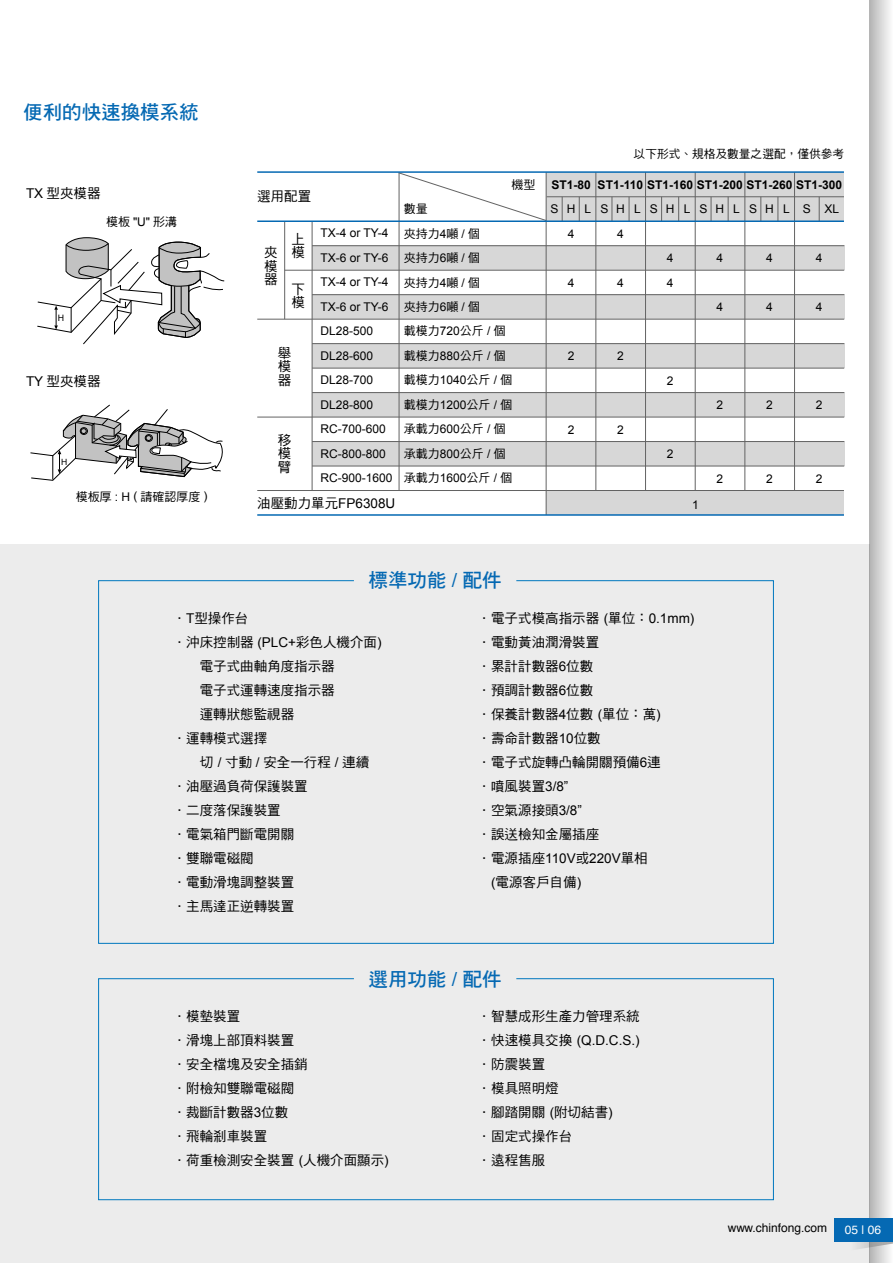
<style>
.page{position:relative;width:893px;height:1263px;background:#fff}
.page>*{position:absolute;margin:0;border:0;box-sizing:border-box;transform-origin:0 0}
.t1{font:19.5px "DF Hei Std W7";color:#0569b3}
.t2{font:13.5px/24px "DF Hei Std W5";color:#000}
.t3{font:13.5px "Arial";color:#000}
.t4{font:12px/24.5px "Arial";color:#000}
.t5{font:12px/24.5px "DF Hei Std W5";color:#000}
.t6{font:700 12px "Arial";color:#000}
.t7{font:12px "Helvetica";color:#000}
.t8{font:12px "Helvetica";color:#fff}
.t9{font:11.7px "DF Hei Std W5";color:#000}
.t10{font:8.85px "Arial";color:#000}
.t11{font:8.55px "Arial";color:#000}
.s1{font-family:"Arial"}
.s2{font-family:"DF Hei Std W5"}
.s3{font-family:"Adobe Ming Std";font-weight:300}
</style>
<div class="page">
<div style="left:0;top:544px;width:869px;height:719px;background:#ececec"></div>
<div style="left:869px;top:0;width:24px;height:1263px;background:linear-gradient(to right,#b4b4b4,#fafafa)"></div>
<svg style="left:850px;top:1241px;width:43px;height:9px"></svg>
<div style="left:834px;top:1218px;width:59px;height:23px;background:#0569b3"></div>
<svg style="left:98px;top:978px;width:676px;height:222px"></svg>
<svg style="left:98px;top:580px;width:676px;height:364px"></svg>
<svg style="left:37px;top:237px;width:188px;height:107px"></svg>
<svg style="left:30px;top:404px;width:193px;height:77px"></svg>
<div style="left:546px;top:172px;width:298px;height:49px;background:#d7d7d7"></div>
<div style="left:312px;top:246px;width:532px;height:24px;background:#d7d7d7"></div>
<div style="left:312px;top:295px;width:532px;height:24px;background:#d7d7d7"></div>
<div style="left:312px;top:344px;width:532px;height:24px;background:#d7d7d7"></div>
<div style="left:312px;top:393px;width:532px;height:24px;background:#d7d7d7"></div>
<div style="left:312px;top:441px;width:532px;height:25px;background:#d7d7d7"></div>
<div style="left:547px;top:490px;width:297px;height:25px;background:#d7d7d7"></div>
<hr style="left:399px;top:221px;width:1px;height:269px;background:#636363">
<hr style="left:312px;top:221px;width:1px;height:269px;background:#636363">
<hr style="left:284px;top:221px;width:1px;height:98px;background:#636363">
<hr style="left:546px;top:172px;width:1px;height:343px;background:#636363">
<hr style="left:645px;top:172px;width:1px;height:318px;background:#636363">
<hr style="left:695px;top:172px;width:1px;height:318px;background:#636363">
<hr style="left:745px;top:172px;width:1px;height:318px;background:#636363">
<svg style="left:562px;top:197px;width:1px;height:23px"></svg>
<svg style="left:579px;top:197px;width:1px;height:23px"></svg>
<hr style="left:596px;top:172px;width:1px;height:318px;background:#636363">
<svg style="left:612px;top:197px;width:1px;height:23px"></svg>
<svg style="left:629px;top:197px;width:1px;height:23px"></svg>
<svg style="left:661px;top:197px;width:1px;height:23px"></svg>
<svg style="left:678px;top:197px;width:1px;height:23px"></svg>
<svg style="left:711px;top:197px;width:1px;height:23px"></svg>
<svg style="left:728px;top:197px;width:1px;height:23px"></svg>
<svg style="left:761px;top:197px;width:1px;height:23px"></svg>
<svg style="left:778px;top:197px;width:1px;height:23px"></svg>
<svg style="left:819px;top:197px;width:1px;height:23px"></svg>
<hr style="left:794px;top:172px;width:1px;height:318px;background:#636363">
<hr style="left:547px;top:196px;width:297px;height:1px;background:#636363">
<hr style="left:312px;top:245px;width:532px;height:1px;background:#636363">
<hr style="left:285px;top:270px;width:559px;height:1px;background:#636363">
<hr style="left:312px;top:294px;width:532px;height:1px;background:#636363">
<hr style="left:257px;top:319px;width:587px;height:1px;background:#636363">
<hr style="left:312px;top:343px;width:532px;height:1px;background:#636363">
<hr style="left:312px;top:368px;width:532px;height:1px;background:#636363">
<hr style="left:312px;top:392px;width:532px;height:1px;background:#636363">
<hr style="left:257px;top:417px;width:587px;height:1px;background:#636363">
<hr style="left:312px;top:441px;width:532px;height:1px;background:#636363">
<hr style="left:312px;top:466px;width:532px;height:1px;background:#636363">
<svg style="left:398px;top:173px;width:149px;height:47px"></svg>
<hr style="left:257px;top:490px;width:587px;height:1px;background:#636363">
<hr style="left:257px;top:220px;width:587px;height:2px;background:#0569b3">
<hr style="left:257px;top:514px;width:587px;height:2px;background:#0569b3">
<hr style="left:257px;top:171px;width:587px;height:2px;background:#0569b3">
<h1 class="t1" style="left:23px;top:101px;width:177px">便利的快速換模系統</h1>
<p class="t2" style="left:26px;top:180px;width:76px"><span class="s1">TX</span> 型夾模器</p>
<p class="t10" style="left:58px;top:312px;width:8px">H</p>
<p class="t5" style="left:106px;top:209px;width:73px">模板 <span class="s1">"U"</span> 形溝</p>
<p class="t2" style="left:26px;top:369px;width:76px"><span class="s1">TY</span> 型夾模器</p>
<p class="t11" style="left:61px;top:456px;width:8px">H</p>
<p class="t5" style="left:76px;top:484px;width:133px">模板厚 <span class="s1">: H (</span> 請確認厚度 <span class="s1">)</span></p>
<p class="t2" style="left:257px;top:183px;width:55px">選用配置</p>
<p class="t2" style="left:264px;top:245px;width:15px;line-height:13.5px;text-align:justify">夾模器</p>
<p class="t2" style="left:292px;top:232px;width:14px;line-height:13.5px">上模</p>
<p class="t2" style="left:292px;top:282px;width:14px;line-height:13.5px">下模</p>
<p class="t2" style="left:278px;top:346px;width:15px;line-height:13.5px;text-align:justify">舉模器</p>
<p class="t2" style="left:278px;top:433px;width:15px;line-height:13.5px;text-align:justify">移模臂</p>
<p class="t4" style="left:320px;top:221px;width:74px">TX-4 or TY-4<br>TX-6 or TY-6<br>TX-4 or TY-4<br>TX-6 or TY-6<br>DL28-500<br>DL28-600<br>DL28-700<br>DL28-800<br>RC-700-600<br>RC-800-800<br>RC-900-1600</p>
<p class="t3" style="left:257px;top:494px;width:140px"><span class="s2">油壓動力單元</span>FP6308U</p>
<p class="t5" style="left:511px;top:172px;width:25px">機型</p>
<p class="t5" style="left:404px;top:196px;width:110px">數量<br>夾持力<span class="s1">4</span>噸 <span class="s1">/</span> 個<br>夾持力<span class="s1">6</span>噸 <span class="s1">/</span> 個<br>夾持力<span class="s1">4</span>噸 <span class="s1">/</span> 個<br>夾持力<span class="s1">6</span>噸 <span class="s1">/</span> 個<br>載模力<span class="s1">720</span>公斤 <span class="s1">/</span> 個載模力<span class="s1">880</span>公斤 <span class="s1">/</span> 個載模力<span class="s1">1040</span>公斤 <span class="s1">/</span> 個載模力<span class="s1">1200</span>公斤 <span class="s1">/</span> 個承載力<span class="s1">600</span>公斤 <span class="s1">/</span> 個承載力<span class="s1">800</span>公斤 <span class="s1">/</span> 個承載力<span class="s1">1600</span>公斤 <span class="s1">/</span> 個</p>
<p class="t9" style="left:634px;top:147px;width:212px">以下形式、規格及數量之選配，僅供參考</p>
<p class="t6" style="left:598px;top:176px;width:246px">ST1-110 ST1-160 ST1-200 ST1-260 ST1-300</p>
<p class="t4" style="left:616px;top:197px;width:10px">H<br>4</p>
<p class="t6" style="left:551px;top:176px;width:41px">ST1-80</p>
<p class="t4" style="left:567px;top:197px;width:10px">H<br>4</p>
<p class="t4" style="left:551px;top:197px;width:10px">S</p>
<p class="t4" style="left:584px;top:197px;width:25px">L S</p>
<p class="t4" style="left:634px;top:197px;width:25px">L S</p>
<p class="t4" style="left:684px;top:197px;width:25px">L S</p>
<p class="t4" style="left:733px;top:197px;width:25px">L S</p>
<p class="t4" style="left:783px;top:197px;width:58px">LSXL</p>
<p class="t4" style="left:666px;top:197px;width:10px">H</p>
<p class="t4" style="left:715px;top:197px;width:10px">H</p>
<p class="t4" style="left:765px;top:197px;width:10px">H</p>
<p class="t4" style="left:568px;top:270px;width:8px">4</p>
<p class="t4" style="left:617px;top:270px;width:8px">4</p>
<p class="t4" style="left:667px;top:246px;width:8px">4<br>4</p>
<p class="t4" style="left:716px;top:246px;width:8px">4</p>
<p class="t4" style="left:766px;top:246px;width:8px">4</p>
<p class="t4" style="left:816px;top:246px;width:8px">4</p>
<p class="t4" style="left:716px;top:295px;width:8px">4</p>
<p class="t4" style="left:766px;top:295px;width:8px">4</p>
<p class="t4" style="left:816px;top:295px;width:8px">4</p>
<p class="t4" style="left:568px;top:344px;width:8px">2</p>
<p class="t4" style="left:617px;top:344px;width:8px">2</p>
<p class="t4" style="left:667px;top:368px;width:8px">2</p>
<p class="t4" style="left:716px;top:393px;width:8px">2</p>
<p class="t4" style="left:766px;top:393px;width:8px">2</p>
<p class="t4" style="left:816px;top:393px;width:8px">2</p>
<p class="t4" style="left:568px;top:417px;width:8px">2</p>
<p class="t4" style="left:617px;top:417px;width:8px">2</p>
<p class="t4" style="left:667px;top:442px;width:8px">2</p>
<p class="t4" style="left:716px;top:466px;width:8px">2</p>
<p class="t4" style="left:766px;top:466px;width:8px">2</p>
<p class="t4" style="left:816px;top:466px;width:8px">2</p>
<p class="t4" style="left:692px;top:492px;width:8px">1</p>
<h1 class="t1" style="left:368px;top:569px;width:135px">標準功能 <span class="s1">/</span> 配件</h1>
<p class="t2" style="left:173px;top:606px;width:210px">．<span class="s1">T</span>型操作台<br>．沖床控制器 <span class="s1">(PLC+</span>彩色人機介面<span class="s1">)</span><span class="s3">　　</span>電子式曲軸角度指示器<br><span class="s3">　　</span>電子式運轉速度指示器<br><span class="s3">　　</span>運轉狀態監視器<br>．運轉模式選擇<br><span class="s3">　　</span>切 <span class="s1">/</span> 寸動 <span class="s1">/</span> 安全一行程 <span class="s1">/</span> 連續．油壓過負荷保護裝置<br>．二度落保護裝置<br>．電氣箱門斷電開關<br>．雙聯電磁閥<br>．電動滑塊調整裝置<br>．主馬達正逆轉裝置</p>
<p class="t2" style="left:478px;top:606px;width:218px">．電子式模高指示器 <span class="s1">(</span>單位：<span class="s1">0.1mm)</span></p>
<p class="t2" style="left:478px;top:630px;width:123px">．電動黃油潤滑裝置</p>
<p class="t2" style="left:478px;top:654px;width:117px">．累計計數器<span class="s1">6</span>位數</p>
<p class="t2" style="left:478px;top:678px;width:117px">．預調計數器<span class="s1">6</span>位數</p>
<p class="t2" style="left:478px;top:702px;width:184px">．保養計數器<span class="s1">4</span>位數 <span class="s1">(</span>單位：萬<span class="s1">)</span></p>
<p class="t2" style="left:478px;top:726px;width:125px">．壽命計數器<span class="s1">10</span>位數</p>
<p class="t2" style="left:478px;top:750px;width:185px">．電子式旋轉凸輪開關預備<span class="s1">6</span>連</p>
<p class="t2" style="left:478px;top:774px;width:92px">．噴風裝置<span class="s1">3/8”</span></p>
<p class="t2" style="left:478px;top:798px;width:106px">．空氣源接頭<span class="s1">3/8”</span></p>
<p class="t2" style="left:478px;top:822px;width:123px">．誤送檢知金屬插座</p>
<p class="t2" style="left:478px;top:846px;width:172px">．電源插座<span class="s1">110V</span>或<span class="s1">220V</span>單相</p>
<p class="t2" style="left:491px;top:870px;width:91px"><span class="s1">(</span>電源客戶自備<span class="s1">)</span></p>
<h1 class="t1" style="left:368px;top:968px;width:135px">選用功能 <span class="s1">/</span> 配件</h1>
<p class="t2" style="left:478px;top:1004px;width:163px">．智慧成形生產力管理系統</p>
<p class="t3" style="left:478px;top:1031px;width:163px"><span class="s2">．快速模具交換</span> (Q.D.C.S.)</p>
<p class="t2" style="left:478px;top:1052px;width:136px">．防震裝置<br>．模具照明燈<br>．腳踏開關 <span class="s1">(</span>附切結書<span class="s1">)</span>．固定式操作台<br>．遠程售服</p>
<p class="t2" style="left:173px;top:1004px;width:217px">．模墊裝置<br>．滑塊上部頂料裝置<br>．安全檔塊及安全插銷<br>．附檢知雙聯電磁閥<br>．裁斷計數器<span class="s1">3</span>位數<br>．飛輪剎車裝置<br>．荷重檢測安全裝置 <span class="s1">(</span>人機介面顯示<span class="s1">)</span></p>
<p class="t7" style="left:728px;top:1219px;width:101px">www.chinfong.com</p>
<p class="t8" style="left:845px;top:1221px;width:38px">05 | 06</p>
</div>
